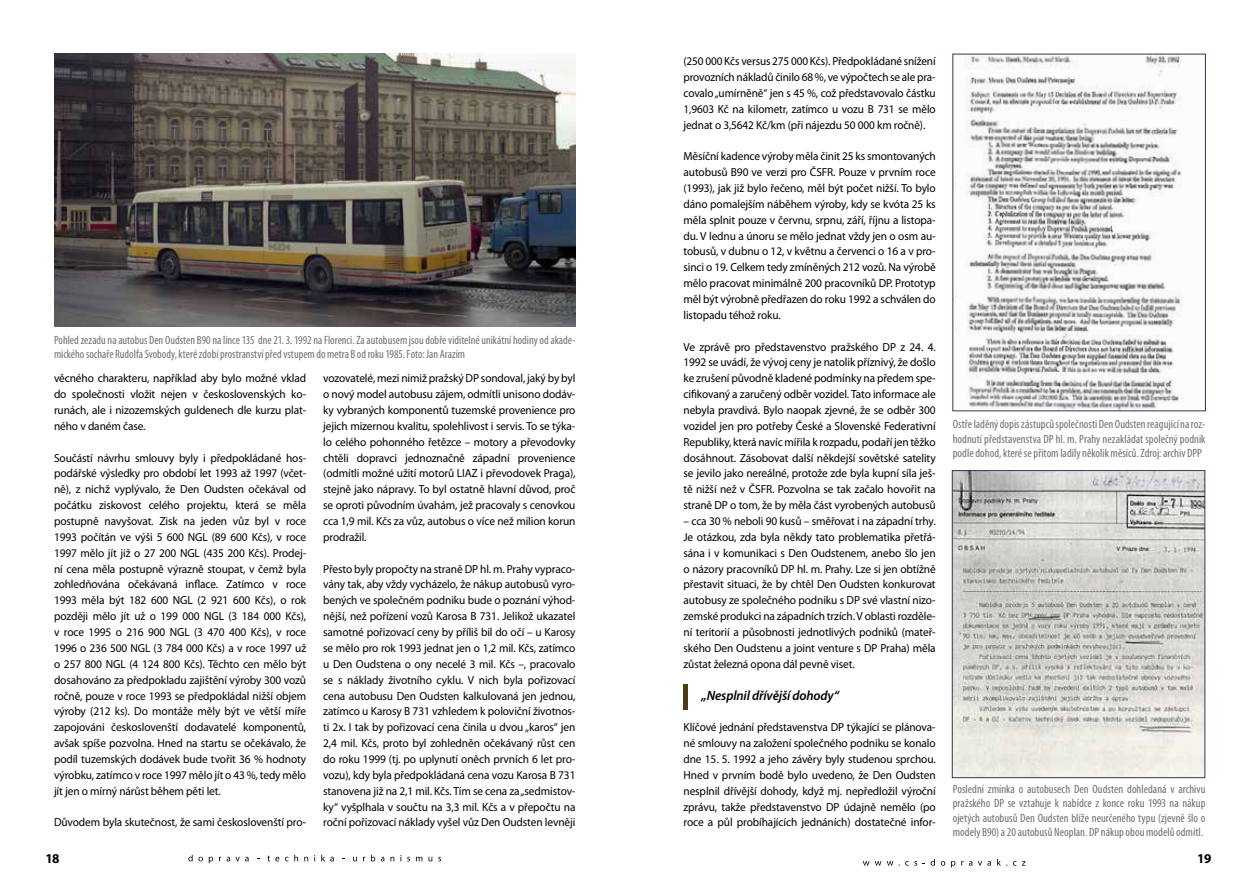
<style>
.page{position:relative;width:1259px;height:893px;background:#fff}
.page>*{position:absolute;margin:0;border:0;box-sizing:border-box;transform-origin:0 0}
.t1{font:italic 600 13.5px "Myriad Pro";letter-spacing:-.01em;color:#000}
.t2{font:700 13.5px "Myriad Pro";color:#000}
.t3{font:condensed 12px/14.4px "Myriad Pro";color:#706f6f;text-align:justify}
.t4{font:11.7px/15.9px "Myriad Pro";letter-spacing:-.01em;color:#000;text-align:justify}
.t5{font:11.7px/15.9px "Myriad Pro";letter-spacing:-.01em;color:#000;text-align:justify;scale:.96 1}
</style>
<div class="page">
<svg style="left:188px;top:855px;width:15px;height:6px"></svg>
<svg style="left:209px;top:857px;width:4px;height:6px"></svg>
<svg style="left:219px;top:857px;width:30px;height:4px"></svg>
<svg style="left:267px;top:855px;width:12px;height:6px"></svg>
<svg style="left:285px;top:855px;width:13px;height:6px"></svg>
<svg style="left:304px;top:857px;width:4px;height:4px"></svg>
<svg style="left:321px;top:855px;width:13px;height:6px"></svg>
<svg style="left:371px;top:855px;width:4px;height:6px"></svg>
<svg style="left:381px;top:857px;width:3px;height:4px"></svg>
<svg style="left:390px;top:857px;width:4px;height:4px"></svg>
<svg style="left:416px;top:857px;width:6px;height:4px"></svg>
<svg style="left:428px;top:857px;width:4px;height:4px"></svg>
<img style="left:54px;top:54px;width:521px;height:272px">
<svg style="left:863px;top:861px;width:6px;height:5px"></svg>
<svg style="left:875px;top:861px;width:6px;height:5px"></svg>
<svg style="left:887px;top:861px;width:12px;height:5px"></svg>
<svg style="left:914px;top:859px;width:21px;height:7px"></svg>
<svg style="left:941px;top:861px;width:4px;height:5px"></svg>
<svg style="left:951px;top:861px;width:4px;height:6px"></svg>
<svg style="left:969px;top:861px;width:3px;height:5px"></svg>
<svg style="left:978px;top:861px;width:13px;height:5px"></svg>
<svg style="left:997px;top:859px;width:10px;height:7px"></svg>
<svg style="left:1022px;top:861px;width:3px;height:5px"></svg>
<img style="left:965px;top:56px;width:217px;height:353px">
<img style="left:954px;top:472px;width:249px;height:304px">
<div style="left:952px;top:470px;width:253px;height:308px;border:1px solid #303962"></div>
<div style="left:683px;top:684px;width:5px;height:26px;background:#4a3e15"></div>
<p class="t3" style="left:54px;top:333px;width:523px">Pohled zezadu na autobus Den Oudsten B90 na lince 135 dne 21. 3. 1992 na Florenci. Za autobusem jsou dobře viditelné unikátní hodiny od akade&shy;mického sochaře Rudolfa Svobody, které zdobí prostranství před vstupem do metra B od roku 1985. Foto: Jan Arazim</p>
<p class="t4" style="left:54px;top:370px;width:254px">věcného charakteru, například aby bylo možné vklad do společnosti vložit nejen v československých ko&shy;runách, ale i nizozemských guldenech dle kurzu plat&shy;ného v daném čase.</p>
<p class="t4" style="left:54px;top:449px;width:254px">Součástí návrhu smlouvy byly i předpokládané hos&shy;podářské výsledky pro období let 1993 až 1997 (včet&shy;ně), z nichž vyplývalo, že Den Oudsten očekával od počátku ziskovost celého projektu, která se měla postupně navyšovat. Zisk na jeden vůz byl v roce 1993 počítán ve výši 5 600 NGL (89 600 Kčs), v roce 1997 mělo jít již o 27 200 NGL (435 200 Kčs). Prodej&shy;ní cena měla postupně výrazně stoupat, v čemž byla zohledňována očekávaná inflace. Zatímco v roce 1993 měla být 182 600 NGL (2 921 600 Kčs), o rok později mělo jít už o 199 000 NGL (3 184 000 Kčs), v roce 1995 o 216 900 NGL (3 470 400 Kčs), v roce 1996 o 236 500 NGL (3 784 000 Kčs) a v roce 1997 už o 257 800 NGL (4 124 800 Kčs). Těchto cen mělo být dosahováno za předpokladu zajištění výroby 300 vozů ročně, pouze v roce 1993 se předpokládal nižší objem výroby (212 ks). Do montáže měly být ve větší míře zapojováni českoslovenští dodavatelé komponentů, avšak spíše pozvolna. Hned na startu se očekávalo, že podíl tuzemských dodávek bude tvořit 36 % hodnoty výrobku, zatímco v roce 1997 mělo jít o 43 %, tedy mělo jít jen o mírný nárůst během pěti let.</p>
<p class="t4" style="left:54px;top:814px;width:254px">Důvodem byla skutečnost, že sami českoslovenští pro-</p>
<p class="t4" style="left:323px;top:370px;width:254px">vozovatelé, mezi nimiž pražský DP sondoval, jaký by byl o nový model autobusu zájem, odmítli unisono dodáv&shy;ky vybraných komponentů tuzemské provenience pro jejich mizernou kvalitu, spolehlivost i servis. To se týka&shy;lo celého pohonného řetězce – motory a převodovky chtěli dopravci jednoznačně západní provenience (odmítli možné užití motorů LIAZ i převodovek Praga), stejně jako nápravy. To byl ostatně hlavní důvod, proč se oproti původním úvahám, jež pracovaly s cenovkou cca 1,9 mil. Kčs za vůz, autobus o více než milion korun prodražil.</p>
<p class="t4" style="left:323px;top:561px;width:254px">Přesto byly propočty na straně DP hl. m. Prahy vypraco&shy;vány tak, aby vždy vycházelo, že nákup autobusů vyro&shy;bených ve společném podniku bude o poznání výhod&shy;nější, než pořízení vozů Karosa B 731. Jelikož ukazatel samotné pořizovací ceny by příliš bil do očí – u Karosy se mělo pro rok 1993 jednat jen o 1,2 mil. Kčs, zatímco u Den Oudstena o ony necelé 3 mil. Kčs –, pracovalo se s náklady životního cyklu. V nich byla pořizovací cena autobusu Den Oudsten kalkulovaná jen jednou, zatímco u Karosy B 731 vzhledem k poloviční životnos&shy;ti 2x. I tak by pořizovací cena činila u dvou „karos“ jen 2,4 mil. Kčs, proto byl zohledněn očekávaný růst cen do roku 1999 (tj. po uplynutí oněch prvních 6 let pro&shy;vozu), kdy byla předpokládaná cena vozu Karosa B 731 stanovena již na 2,1 mil. Kčs. Tím se cena za „sedmistov&shy;ky“ vyšplhala v součtu na 3,3 mil. Kčs a v přepočtu na roční pořizovací náklady vyšel vůz Den Oudsten levněji</p>
<p class="t5" style="left:683px;top:53px;width:264px">(250 000 Kčs versus 275 000 Kčs). Předpokládané snížení provozních nákladů činilo 68 %, ve výpočtech se ale pra&shy;covalo „umírněně“ jen s 45 %, což představovalo částku 1,9603 Kč na kilometr, zatímco u vozu B 731 se mělo jednat o 3,5642 Kč/km (při nájezdu 50 000 km ročně).</p>
<p class="t4" style="left:683px;top:148px;width:254px">Měsíční kadence výroby měla činit 25 ks smontovaných autobusů B90 ve verzi pro ČSFR. Pouze v prvním roce (1993), jak již bylo řečeno, měl být počet nižší. To bylo dáno pomalejším náběhem výroby, kdy se kvóta 25 ks měla splnit pouze v červnu, srpnu, září, říjnu a listopa&shy;du. V lednu a únoru se mělo jednat vždy jen o osm au&shy;tobusů, v dubnu o 12, v květnu a červenci o 16 a v pro&shy;sinci o 19. Celkem tedy zmíněných 212 vozů. Na výrobě mělo pracovat minimálně 200 pracovníků DP. Prototyp měl být výrobně předřazen do roku 1992 a schválen do listopadu téhož roku.</p>
<p class="t4" style="left:683px;top:338px;width:254px">Ve zprávě pro představenstvo pražského DP z 24. 4.<br>1992 se uvádí, že vývoj ceny je natolik příznivý, že došlo ke zrušení původně kladené podmínky na předem spe&shy;cifikovaný a zaručený odběr vozidel. Tato informace ale nebyla pravdivá. Bylo naopak zjevné, že se odběr 300 vozidel jen pro potřeby České a Slovenské Federativní Republiky, která navíc mířila k rozpadu, podaří jen těžko dosáhnout. Zásobovat další někdejší sovětské satelity se jevilo jako nereálné, protože zde byla kupní síla ješ&shy;tě nižší než v ČSFR. Pozvolna se tak začalo hovořit na straně DP o tom, že by měla část vyrobených autobusů</p>
<p class="t4" style="left:683px;top:513px;width:254px">– cca 30 % neboli 90 kusů – směřovat i na západní trhy.<br>Je otázkou, zda byla někdy tato problematika přetřá&shy;sána i v komunikaci s Den Oudstenem, anebo šlo jen o názory pracovníků DP hl. m. Prahy. Lze si jen obtížně přestavit situaci, že by chtěl Den Oudsten konkurovat autobusy ze společného podniku s DP své vlastní nizo&shy;zemské produkci na západních trzích. V oblasti rozděle&shy;ní teritorií a působnosti jednotlivých podniků (mateř&shy;ského Den Oudstenu a joint venture s DP Praha) měla zůstat železná opona dál pevně viset.</p>
<p class="t1" style="left:701px;top:686px;width:139px">„Nesplnil dřívější dohody“</p>
<p class="t4" style="left:683px;top:719px;width:254px">Klíčové jednání představenstva DP týkající se plánova&shy;né smlouvy na založení společného podniku se konalo dne 15. 5. 1992 a jeho závěry byly studenou sprchou.<br>Hned v prvním bodě bylo uvedeno, že Den Oudsten nesplnil dřívější dohody, když mj. nepředložil výroční zprávu, takže představenstvo DP údajně nemělo (po roce a půl probíhajících jednáních) dostatečné infor-</p>
<p class="t3" style="left:952px;top:417px;width:254px">Ostře laděný dopis zástupců společnosti Den Oudsten reagující na roz&shy;hodnutí představenstva DP hl. m. Prahy nezakládat společný podnik podle dohod, které se přitom ladily několik měsíců. Zdroj: archiv DPP</p>
<p class="t3" style="left:952px;top:781px;width:254px">Poslední zmínka o autobusech Den Oudsten dohledaná v archivu pražského DP se vztahuje k nabídce z konce roku 1993 na nákup ojetých autobusů Den Oudsten blíže neurčeného typu (zjevně šlo o modely B90) a 20 autobusů Neoplan. DP nákup obou modelů odmítl.</p>
<p class="t2" style="left:45px;top:849px;width:16px">18</p>
<p class="t2" style="left:1197px;top:849px;width:16px">19</p>
</div>
